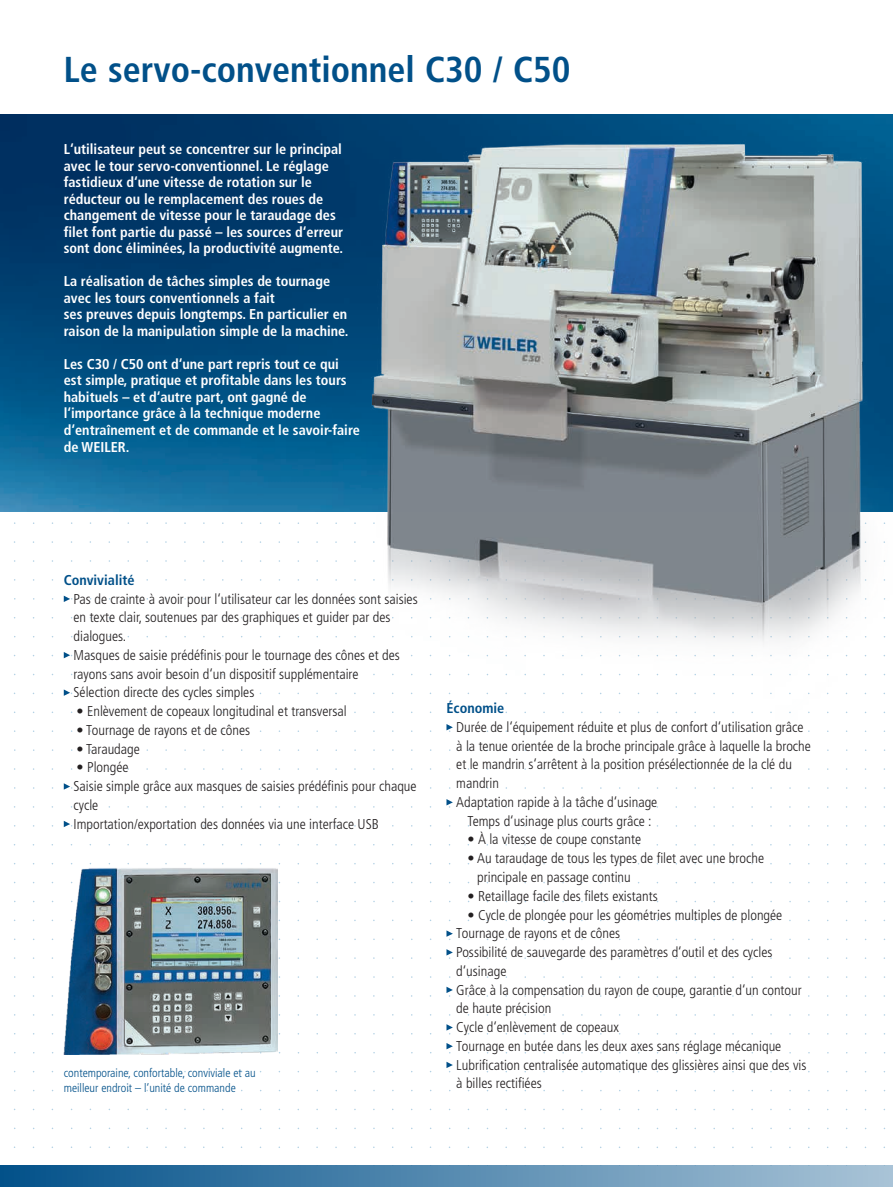
<style>
.page{position:relative;width:893px;height:1187px;background:#fff}
.page>*{position:absolute;margin:0;border:0;box-sizing:border-box;transform-origin:0 0}
.t1{font:700 condensed 36px "Frutiger";color:#015089}
.t2{font:300 condensed 14.25px/18.8px "Frutiger";color:#231f20}
.t3{font:700 condensed 14.25px/16.5px "Frutiger";color:#fff}
.t4{font:700 condensed 14.25px "Frutiger";color:#015089}
.t5{font:300 condensed 12px/14.4px "Frutiger";color:#015089}
</style>
<div class="page">
<div style="left:0;top:1165px;width:893px;height:21px;background:linear-gradient(to right,#02518a,#a9c4d7)"></div>
<img style="left:0;top:115px;width:893px;height:396px">
<svg style="left:64px;top:595px;width:8px;height:7px"></svg>
<svg style="left:64px;top:652px;width:8px;height:6px"></svg>
<svg style="left:64px;top:689px;width:8px;height:6px"></svg>
<svg style="left:64px;top:783px;width:8px;height:6px"></svg>
<svg style="left:64px;top:821px;width:8px;height:6px"></svg>
<svg style="left:446px;top:930px;width:7px;height:10px"></svg>
<svg style="left:446px;top:949px;width:7px;height:9px"></svg>
<svg style="left:446px;top:986px;width:7px;height:10px"></svg>
<svg style="left:446px;top:1024px;width:7px;height:10px"></svg>
<svg style="left:446px;top:1043px;width:7px;height:10px"></svg>
<svg style="left:446px;top:1061px;width:7px;height:11px"></svg>
<img style="left:285px;top:134px;width:608px;height:750px">
<img style="left:64px;top:868px;width:214px;height:185px">
<h1 class="t1" style="left:64px;top:48px;width:508px">Le servo-conventionnel C30 / C50</h1>
<p class="t3" style="left:64px;top:141px;width:281px">L‘utilisateur peut se concentrer sur le principal avec le tour servo-conventionnel. Le réglage fastidieux d‘une vitesse de rotation sur le réducteur ou le remplacement des roues de changement de vitesse pour le taraudage des filet font partie du passé – les sources d‘erreur sont donc éliminées, la productivité augmente.</p>
<p class="t3" style="left:64px;top:273px;width:286px">La réalisation de tâches simples de tournage avec les tours conventionnels a fait<br>ses preuves depuis longtemps. En particulier en raison de la manipulation simple de la machine.</p>
<p class="t3" style="left:64px;top:356px;width:298px">Les C30 / C50 ont d‘une part repris tout ce qui est simple, pratique et profitable dans les tours habituels – et d‘autre part, ont gagné de l‘importance grâce à la technique moderne d‘entraînement et de commande et le savoir-faire de WEILER.</p>
<p class="t4" style="left:64px;top:571px;width:72px">Convivialité</p>
<p class="t2" style="left:74px;top:589px;width:346px">Pas de crainte à avoir pour l‘utilisateur car les données sont saisies en texte clair, soutenues par des graphiques et guider par des dialogues.<br>Masques de saisie prédéfinis pour le tournage des cônes et des rayons sans avoir besoin d‘un dispositif supplémentaire<br>Sélection directe des cycles simples</p>
<p class="t2" style="left:77px;top:702px;width:272px">• Enlèvement de copeaux longitudinal et transversal</p>
<p class="t2" style="left:77px;top:720px;width:175px">• Tournage de rayons et de cônes</p>
<p class="t2" style="left:77px;top:739px;width:65px">• Taraudage</p>
<p class="t2" style="left:74px;top:758px;width:345px">• Plongée<br>Saisie simple grâce aux masques de saisies prédéfinis pour chaque cycle<br>Importation/exportation des données via une interface USB</p>
<p class="t5" style="left:64px;top:1066px;width:193px">contemporaine, confortable, conviviale et au meilleur endroit – l‘unité de commande</p>
<p class="t4" style="left:446px;top:699px;width:59px">Économie</p>
<p class="t2" style="left:456px;top:717px;width:349px">Durée de l‘équipement réduite et plus de confort d‘utilisation grâce</p>
<p class="t2" style="left:456px;top:736px;width:356px">à la tenue orientée de la broche principale grâce à laquelle la broche</p>
<p class="t2" style="left:456px;top:755px;width:337px">et le mandrin s‘arrêtent à la position présélectionnée de la clé du</p>
<p class="t2" style="left:456px;top:774px;width:44px">mandrin</p>
<p class="t2" style="left:456px;top:792px;width:203px">Adaptation rapide à la tâche d‘usinage</p>
<p class="t2" style="left:467px;top:811px;width:186px">Temps d‘usinage plus courts grâce :</p>
<p class="t2" style="left:467px;top:830px;width:175px">• À la vitesse de coupe constante</p>
<p class="t2" style="left:477px;top:849px;width:288px;text-indent:-10px">• Au taraudage de tous les types de filet avec une broche principale en passage continu</p>
<p class="t2" style="left:467px;top:886px;width:192px">• Retaillage facile des filets existants</p>
<p class="t2" style="left:456px;top:905px;width:352px;text-indent:11px">• Cycle de plongée pour les géométries multiples de plongée Tournage de rayons et de cônes<br>Possibilité de sauvegarde des paramètres d‘outil et des cycles d‘usinage<br>Grâce à la compensation du rayon de coupe, garantie d‘un contour de haute précision<br>Cycle d‘enlèvement de copeaux<br>Tournage en butée dans les deux axes sans réglage mécanique Lubrification centralisée automatique des glissières ainsi que des vis à billes rectifiées</p>
</div>
